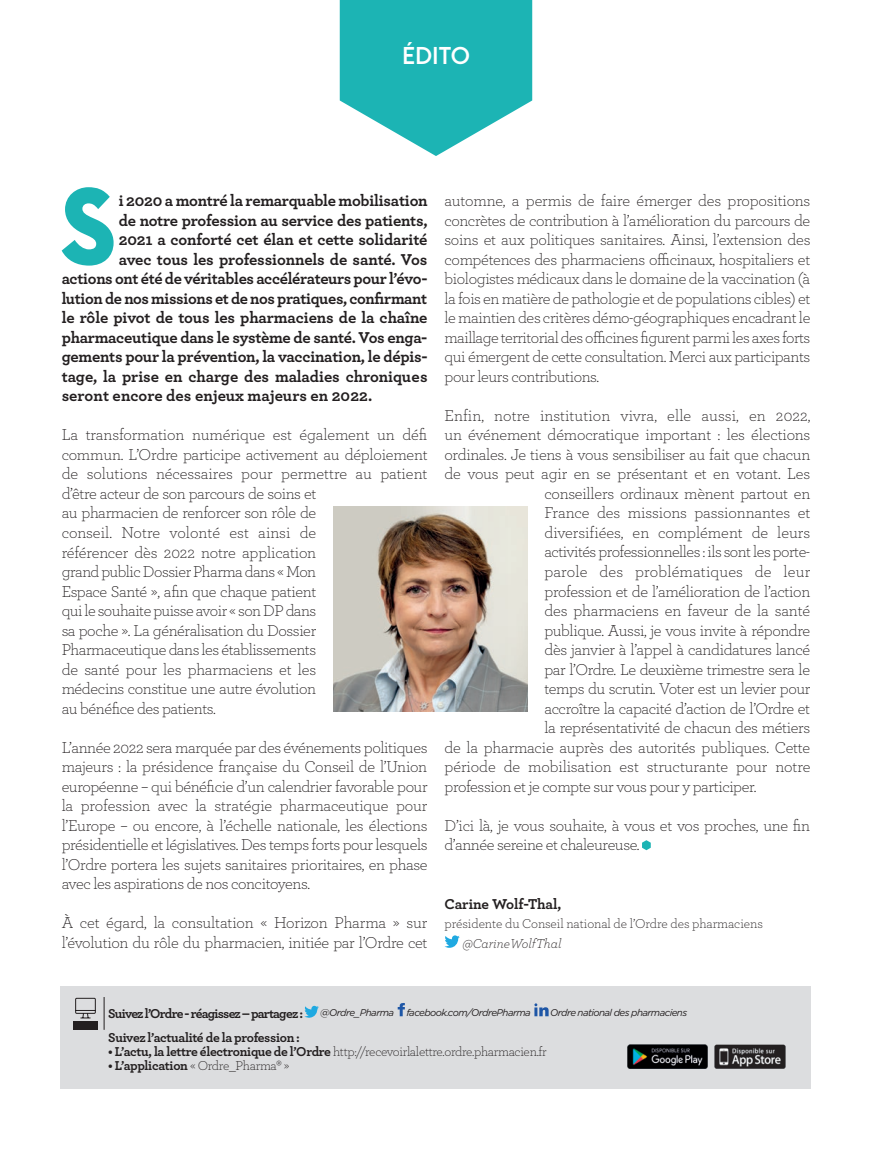
<style>
.page{position:relative;width:872px;height:1149px;background:#fff}
.page>*{position:absolute;margin:0;border:0;box-sizing:border-box;transform-origin:0 0}
.t1{font:700 107.85px "Euclid Flex";color:#1cb4b4}
.t2{font:500 24px "Euclid Flex";color:#fff}
.t3{font:300 16.5px/19.5px "Archer";letter-spacing:-.02em;color:#231f20}
.t4{font:700 16.5px "Archer";letter-spacing:-.015em;color:#231f20}
.t5{font:300 16.5px "Archer";letter-spacing:.005em;color:#231f20}
.t6{font:700 16.5px "Archer";letter-spacing:.005em;color:#231f20}
.t7{font:300 16.5px "Archer";color:#231f20}
.t8{font:300 16.5px "Archer";letter-spacing:.01em;color:#231f20}
.t9{font:700 15px "Archer";letter-spacing:-.005em;color:#231f20}
.t10{font:300 13.5px "Archer";letter-spacing:-.025em;color:#231f20}
.t11{font:300 13.5px "Archer";letter-spacing:-.005em;color:#231f20}
.t12{font:700 13.5px "Archer";letter-spacing:-.045em;color:#231f20}
.t13{font:700 13.5px "Archer";letter-spacing:-.025em;color:#231f20}
.t14{font:italic 300 13.5px "Archer";letter-spacing:-.005em;color:#231f20}
.t15{font:italic 9.75px "Gotham";letter-spacing:-.055em;color:#231f20}
.s1{font-weight:700}
</style>
<div class="page">
<div style="left:60px;top:986px;width:750px;height:102px;background:#dcdddf"></div>
<svg style="left:304px;top:1005px;width:15px;height:13px"></svg>
<svg style="left:398px;top:1003px;width:7px;height:12px"></svg>
<svg style="left:534px;top:1003px;width:14px;height:12px"></svg>
<hr style="left:104px;top:996px;width:1px;height:33px;background:#231f20">
<svg style="left:75px;top:997px;width:21px;height:21px"></svg>
<div style="left:73px;top:1021px;width:25px;height:8px;background:#231f20"></div>
<img style="left:627px;top:1044px;width:80px;height:23px">
<img style="left:715px;top:1044px;width:70px;height:23px">
<svg style="left:340px;top:0;width:192px;height:156px"></svg>
<svg style="left:642px;top:840px;width:9px;height:10px"></svg>
<svg style="left:444px;top:935px;width:16px;height:12px"></svg>
<img style="left:333px;top:506px;width:194px;height:205px">
<h2 class="t2" style="left:402px;top:41px;width:69px">ÉDITO</h2>
<h1 class="t1" style="left:60px;top:164px;width:58px">S</h1>
<p class="t4" style="left:119px;top:188px;width:310px">i 2020 a montré la remarquable mobilisation</p>
<p class="t4" style="left:119px;top:207px;width:310px">de notre profession au service des patients,</p>
<p class="t4" style="left:119px;top:227px;width:310px">2021 a conforté cet élan et cette solidarité</p>
<p class="t4" style="left:119px;top:246px;width:310px">avec tous les professionnels de santé. Vos</p>
<p class="t4" style="left:62px;top:266px;width:367px">actions ont été de véritables accélérateurs pour l’évo-</p>
<p class="t4" style="left:62px;top:285px;width:367px">lution de nos missions et de nos pratiques, confirmant</p>
<p class="t4" style="left:62px;top:305px;width:367px">le rôle pivot de tous les pharmaciens de la chaîne</p>
<p class="t4" style="left:62px;top:324px;width:367px">pharmaceutique dans le système de santé. Vos enga-</p>
<p class="t4" style="left:62px;top:344px;width:367px">gements pour la prévention, la vaccination, le dépis-</p>
<p class="t4" style="left:62px;top:363px;width:367px">tage, la prise en charge des maladies chroniques</p>
<p class="t6" style="left:62px;top:383px;width:312px">seront encore des enjeux majeurs en 2022.</p>
<p class="t3" style="left:62px;top:424px;width:367px">La transformation numérique est également un défi commun. L’Ordre participe activement au déploiement de solutions nécessaires pour permettre au patient d’être acteur de son parcours de soins et<br>au pharmacien de renforcer son rôle de<br>conseil. Notre volonté est ainsi de<br>référencer dès 2022 notre application<br>grand public Dossier Pharma dans « Mon<br>Espace Santé », afin que chaque patient<br>qui le souhaite puisse avoir « son DP dans<br>sa poche ». La généralisation du Dossier<br>Pharmaceutique dans les établissements<br>de santé pour les pharmaciens et les<br>médecins constitue une autre évolution<br>au bénéfice des patients.</p>
<p class="t3" style="left:62px;top:736px;width:367px;text-align:justify">L’année 2022 sera marquée par des événements politiques majeurs : la présidence française du Conseil de l’Union européenne – qui bénéficie d’un calendrier favorable pour la profession avec la stratégie pharmaceutique pour l’Europe – ou encore, à l’échelle nationale, les élections présidentielle et législatives. Des temps forts pour lesquels l’Ordre portera les sujets sanitaires prioritaires, en phase avec les aspirations de nos concitoyens.</p>
<p class="t3" style="left:62px;top:912px;width:367px">À cet égard, la consultation « Horizon Pharma » sur l’évolution du rôle du pharmacien, initiée par l’Ordre cet</p>
<p class="t3" style="left:444px;top:190px;width:367px;text-align:justify">automne, a permis de faire émerger des propositions concrètes de contribution à l’amélioration du parcours de soins et aux politiques sanitaires. Ainsi, l’extension des compétences des pharmaciens officinaux, hospitaliers et biologistes médicaux dans le domaine de la vaccination (à la fois en matière de pathologie et de populations cibles) et le maintien des critères démo-géographiques encadrant le maillage territorial des officines figurent parmi les axes forts qui émergent de cette consultation. Merci aux participants pour leurs contributions.</p>
<p class="t5" style="left:444px;top:404px;width:367px">Enfin, notre institution vivra, elle aussi, en 2022,</p>
<p class="t3" style="left:444px;top:424px;width:367px">un événement démocratique important : les élections</p>
<p class="t3" style="left:444px;top:444px;width:367px">ordinales. Je tiens à vous sensibiliser au fait que chacun</p>
<p class="t3" style="left:444px;top:463px;width:367px">de vous peut agir en se présentant et en votant. Les</p>
<p class="t3" style="left:544px;top:483px;width:267px">conseillers ordinaux mènent partout en</p>
<p class="t3" style="left:544px;top:502px;width:267px">France des missions passionnantes et</p>
<p class="t7" style="left:544px;top:521px;width:267px">diversifiées, en complément de leurs</p>
<p class="t3" style="left:544px;top:541px;width:267px">activités professionnelles : ils sont les porte-</p>
<p class="t8" style="left:544px;top:560px;width:267px">parole des problématiques de leur</p>
<p class="t3" style="left:544px;top:580px;width:267px">profession et de l’amélioration de l’action</p>
<p class="t3" style="left:544px;top:600px;width:267px">des pharmaciens en faveur de la santé</p>
<p class="t3" style="left:544px;top:619px;width:267px">publique. Aussi, je vous invite à répondre</p>
<p class="t3" style="left:544px;top:639px;width:267px">dès janvier à l’appel à candidatures lancé</p>
<p class="t3" style="left:544px;top:658px;width:267px">par l’Ordre. Le deuxième trimestre sera le</p>
<p class="t3" style="left:544px;top:678px;width:267px">temps du scrutin. Voter est un levier pour</p>
<p class="t3" style="left:544px;top:697px;width:267px">accroître la capacité d’action de l’Ordre et</p>
<p class="t3" style="left:544px;top:717px;width:267px">la représentativité de chacun des métiers</p>
<p class="t3" style="left:444px;top:736px;width:367px">de la pharmacie auprès des autorités publiques. Cette</p>
<p class="t3" style="left:444px;top:756px;width:367px">période de mobilisation est structurante pour notre</p>
<p class="t3" style="left:444px;top:775px;width:313px">profession et je compte sur vous pour y participer.</p>
<p class="t3" style="left:444px;top:814px;width:367px">D’ici là, je vous souhaite, à vous et vos proches, une fin d’année sereine et chaleureuse.</p>
<p class="t9" style="left:444px;top:891px;width:118px">Carine Wolf-Thal,</p>
<p class="t11" style="left:444px;top:914px;width:320px">présidente du Conseil national de l’Ordre des pharmaciens</p>
<p class="t14" style="left:462px;top:933px;width:101px">@CarineWolfThal</p>
<p class="t12" style="left:108px;top:1002px;width:196px">Suivez l’Ordre - réagissez – partagez:</p>
<p class="t15" style="left:320px;top:1006px;width:75px">@Ordre_Pharma</p>
<p class="t15" style="left:406px;top:1006px;width:126px">facebook.com/OrdrePharma</p>
<p class="t15" style="left:550px;top:1006px;width:138px">Ordre national des pharmaciens</p>
<p class="t13" style="left:108px;top:1026px;width:193px">Suivez l’actualité de la profession :</p>
<p class="t10" style="left:108px;top:1042px;width:440px"><span class="s1">• L’actu, la lettre électronique de l’Ordre</span> http://recevoirlalettre.ordre.pharmacien.fr</p>
<p class="t10" style="left:108px;top:1055px;width:183px"><span class="s1">• L’application</span> « Ordre_Pharma® »</p>
</div>
